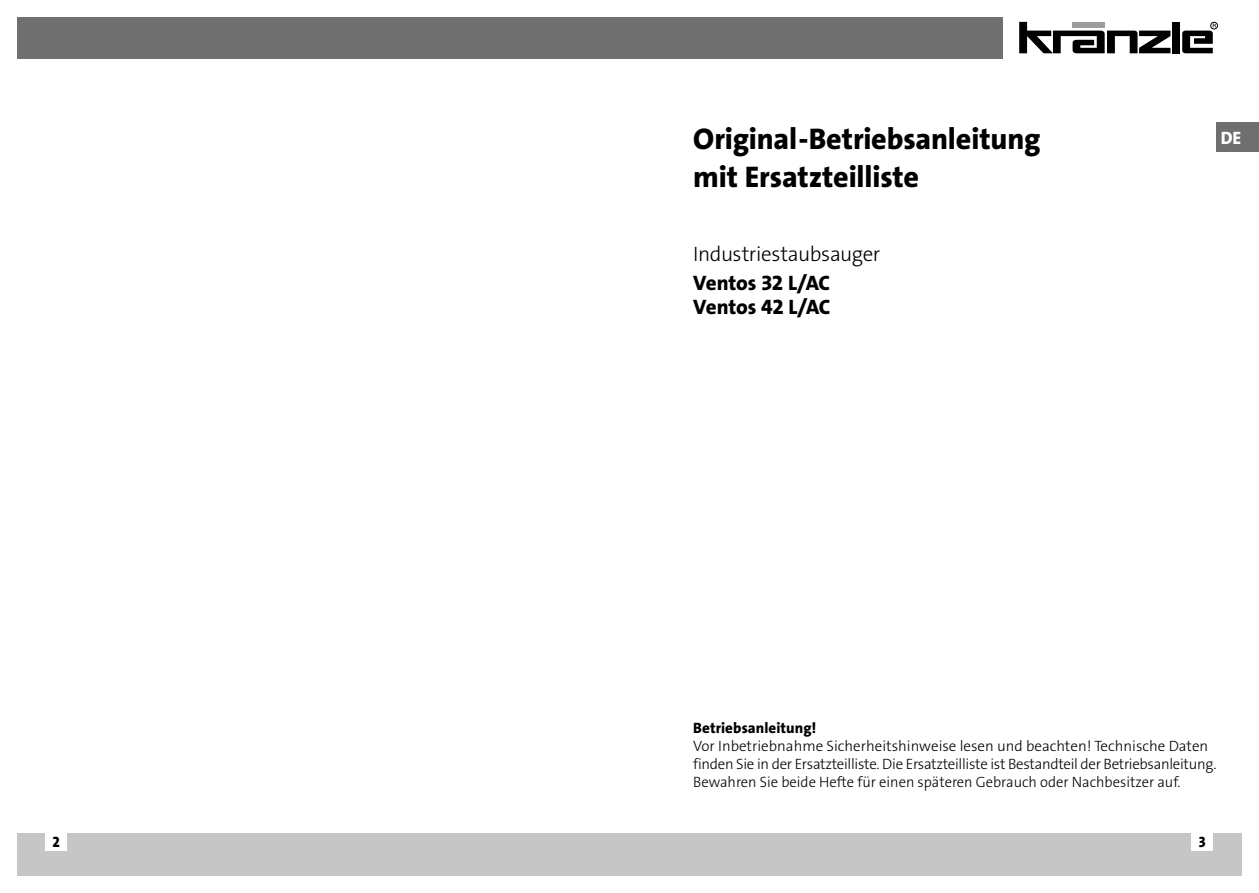
<style>
.page{position:relative;width:1259px;height:893px;background:#fff}
.page>*{position:absolute;margin:0;border:0;box-sizing:border-box;transform-origin:0 0}
.t1{font:30px/37.5px "The Sans LP8 Ex Bld";letter-spacing:-.005em;color:#000}
.t2{font:21px/24px "The Sans LP8 Ex Bld";letter-spacing:-.01em;color:#000}
.t3{font:21px "The Sans LP3 Lig";letter-spacing:-.02em;color:#000}
.t4{font:18px "The Sans LP8 Ex Bld";color:#fff}
.t5{font:15px/18px "The Sans LP3 Lig";color:#000}
.t6{font:15px "The Sans LP8 Ex Bld";letter-spacing:.005em;color:#000}
</style>
<div class="page">
<div style="left:629px;top:833px;width:613px;height:43px;background:#c6c6c6"></div>
<div style="left:17px;top:833px;width:612px;height:43px;background:#c6c6c6"></div>
<div style="left:1191px;top:833px;width:22px;height:18px;background:#fff"></div>
<div style="left:46px;top:833px;width:21px;height:18px;background:#fff"></div>
<svg style="left:1019px;top:22px;width:151px;height:31px"></svg>
<div style="left:1172px;top:22px;width:7px;height:31px;background:#000"></div>
<div style="left:1210px;top:22px;width:7px;height:7px;border:1px solid #000;border-radius:50%"></div>
<svg style="left:1182px;top:24px;width:34px;height:29px"></svg>
<div style="left:17px;top:17px;width:985px;height:41px;background:#706f6f"></div>
<div style="left:1216px;top:122px;width:43px;height:30px;background:#706f6f"></div>
<h1 class="t1" style="left:693px;top:121px;width:349px">Original-Betriebsanleitung mit Ersatzteilliste</h1>
<h2 class="t3" style="left:693px;top:241px;width:188px">Industriestaubsauger</h2>
<h2 class="t2" style="left:693px;top:271px;width:139px">Ventos 32 L/AC<br>Ventos 42 L/AC</h2>
<p class="t4" style="left:1220px;top:126px;width:22px">DE</p>
<p class="t6" style="left:693px;top:718px;width:124px">Betriebsanleitung!</p>
<p class="t5" style="left:693px;top:737px;width:525px">Vor Inbetriebnahme Sicherheitshinweise lesen und beachten! Technische Daten finden Sie in der Ersatzteilliste. Die Ersatzteilliste ist Bestandteil der Betriebsanleitung.<br>Bewahren Sie beide Hefte für einen späteren Gebrauch oder Nachbesitzer auf.</p>
<p class="t6" style="left:53px;top:832px;width:9px">2</p>
<p class="t6" style="left:1198px;top:832px;width:8px">3</p>
</div>
